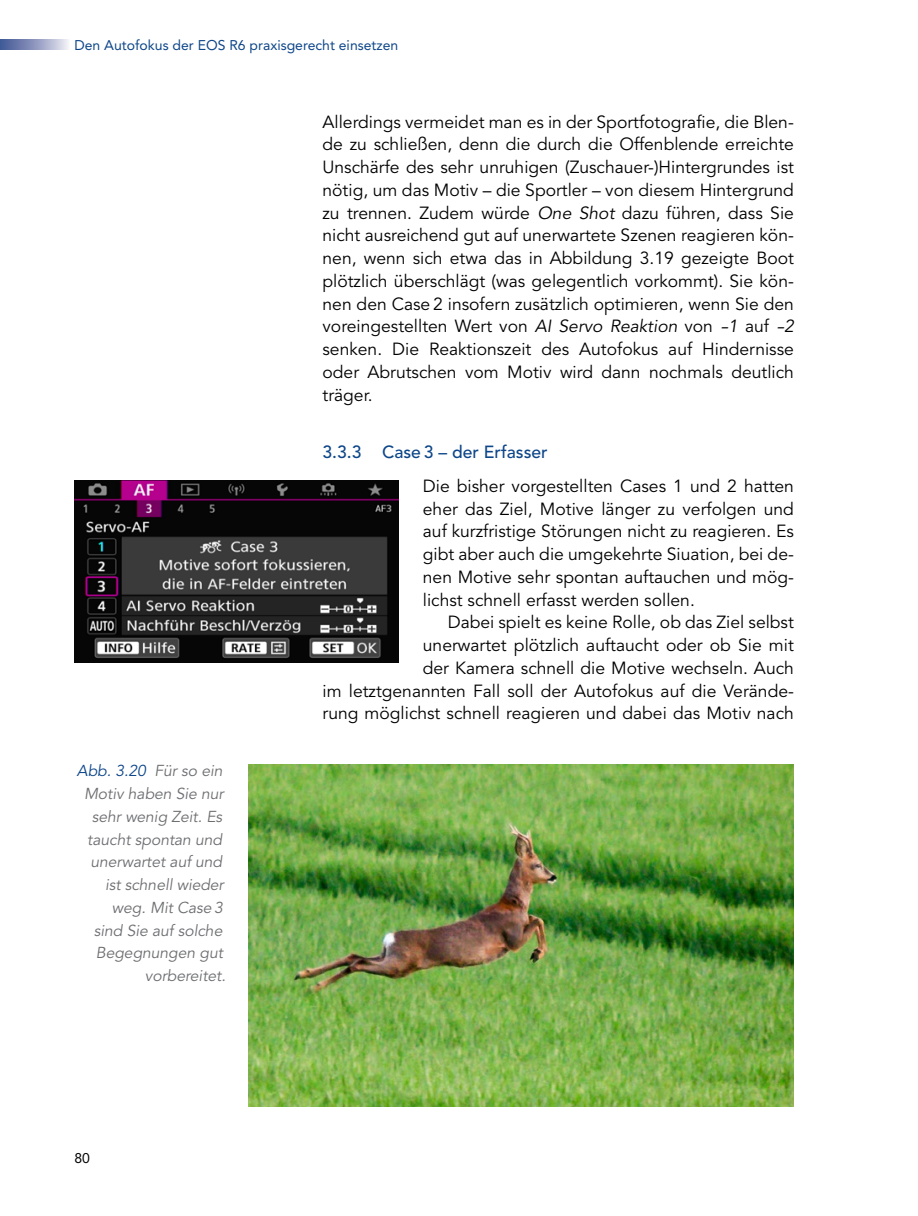
<style>
.page{position:relative;width:918px;height:1216px;background:#fff}
.page>*{position:absolute;margin:0;border:0;box-sizing:border-box;transform-origin:0 0}
.Fließtext_ohne_Einzu{font:17.5px/22.8px "Avenir LT Pro";color:#000;text-align:justify}
.Fließtext_Anfang{font:17.5px/22.8px "Avenir LT Pro";color:#000;text-align:justify}
.Fließtext_mit_Einzug{font:17.5px/22.8px "Avenir LT Pro";color:#000;text-align:right}
.t1{font:500 17.5px "Avenir LT Pro";color:#0d4689}
.t2{font:italic 15.75px/22.8px "Avenir LT Pro";letter-spacing:-.005em;color:#6d6e71;text-align:right}
.t3{font:14px "Avenir LT Pro";color:#0d4689}
.t4{font:14px "Avenir LT Pro";color:#000}
.s1{color:#0d4689}
.s2{font-style:italic}
</style>
<div class="page">
<svg style="left:0;top:40px;width:68px;height:10px"></svg>
<img style="left:74px;top:480px;width:324px;height:182px">
<img style="left:248px;top:764px;width:546px;height:342px">
<p class="t3" style="left:74px;top:36px;width:325px">Den Autofokus der EOS R6 praxisgerecht einsetzen</p>
<p class="t2" style="left:77px;top:759px;width:150px"><span class="s1">Abb. 3.20</span> Für so ein<br>Motiv haben Sie nur sehr wenig Zeit. Es taucht spontan und unerwartet auf und ist schnell wieder weg. Mit Case 3<br>sind Sie auf solche<br>Begegnungen gut vorbereitet.</p>
<p class="t4" style="left:74px;top:1149px;width:17px">80</p>
<p class="Fließtext_ohne_Einzu" style="left:322px;top:110px;width:473px">Allerdings vermeidet man es in der Sportfotografie, die Blen&shy;de zu schließen, denn die durch die Offenblende erreichte Unschärfe des sehr unruhigen (Zuschauer-)Hintergrundes ist nötig, um das Motiv – die Sportler – von diesem Hintergrund zu trennen. Zudem würde <span class="s2">One Shot</span> dazu führen, dass Sie nicht ausreichend gut auf unerwartete Szenen reagieren kön&shy;nen, wenn sich etwa das in Abbildung 3.19 gezeigte Boot plötzlich überschlägt (was gelegentlich vorkommt). Sie kön&shy;nen den Case 2 insofern zusätzlich optimieren, wenn Sie den voreingestellten Wert von <span class="s2">AI Servo Reaktion</span> von <span class="s2">-1</span> auf <span class="s2">-2 </span>senken. Die Reaktionszeit des Autofokus auf Hindernisse oder Abrutschen vom Motiv wird dann nochmals deutlich träger.</p>
<p class="t1" style="left:322px;top:441px;width:227px">3.3.3 Case 3 – der Erfasser</p>
<p class="Fließtext_Anfang" style="left:423px;top:474px;width:372px">Die bisher vorgestellten Cases 1 und 2 hatten eher das Ziel, Motive länger zu verfolgen und auf kurzfristige Störungen nicht zu reagieren. Es gibt aber auch die umgekehrte Siuation, bei de&shy;nen Motive sehr spontan auftauchen und mög&shy;lichst schnell erfasst werden sollen.</p>
<p class="Fließtext_mit_Einzug" style="left:322px;top:611px;width:473px">Dabei spielt es keine Rolle, ob das Ziel selbst<br>unerwartet plötzlich auftaucht oder ob Sie mit<br>der Kamera schnell die Motive wechseln. Auch<br>im letztgenannten Fall soll der Autofokus auf die Verände&shy;rung möglichst schnell reagieren und dabei das Motiv nach</p>
</div>
